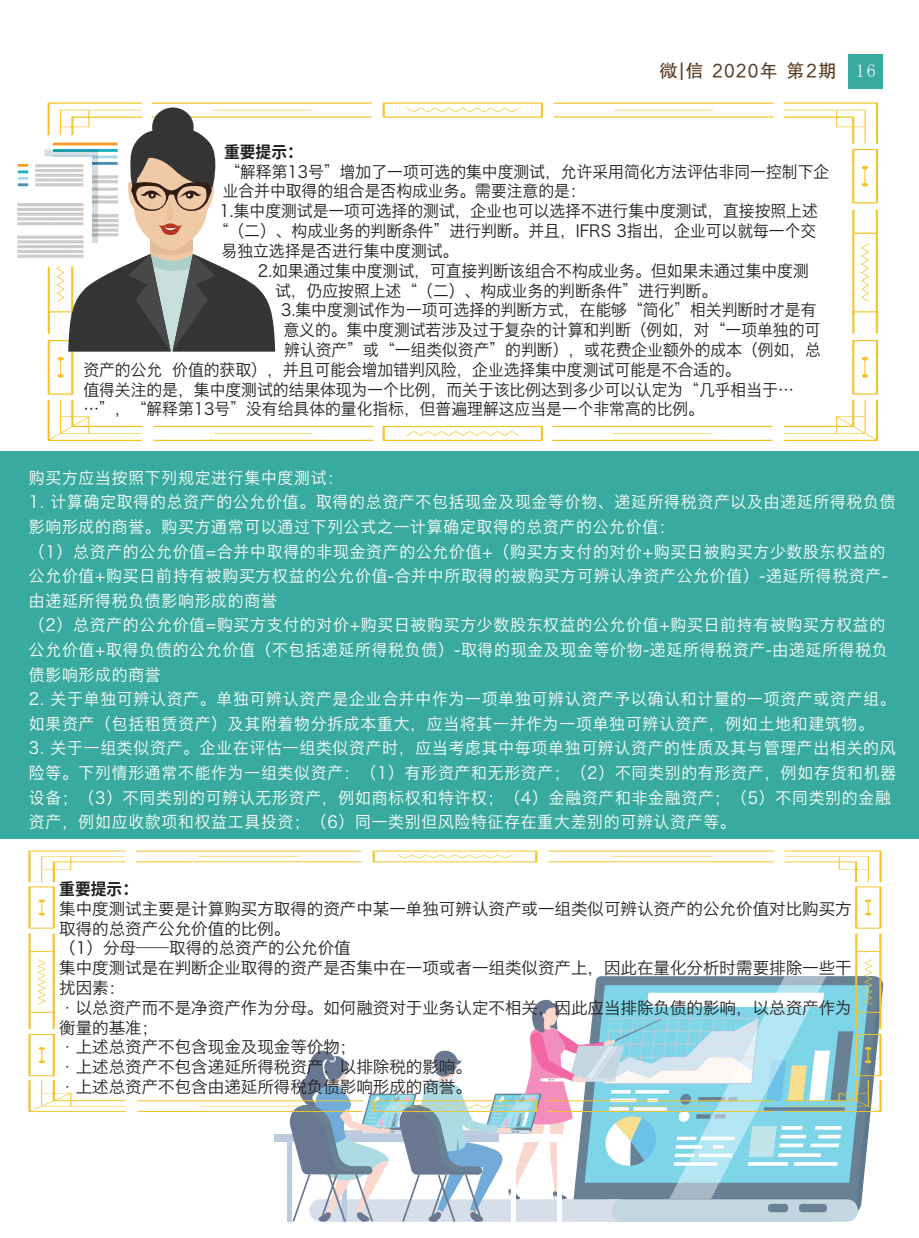
<style>
.page{position:relative;width:919px;height:1238px;background:#fff}
.page>*{position:absolute;margin:0;border:0;box-sizing:border-box;transform-origin:0 0}
.t1{font:18px "FZHTK GBK1 0";letter-spacing:.1em;color:#59391e}
.t2{font:16.5px/24.6px "Hiragino Sans GB W3";letter-spacing:.05em;color:#fff;scale:.96 1}
.t3{font:16.5px "Hiragino Sans GB W3";color:#231f20;scale:.96 1}
.t4{font:16.5px/19.8px "Hiragino Sans GB W3";color:#231f20}
.t5{font:700 16.5px "Source Han Sans HWSC";color:#231f20;scale:.96 1}
.s1{font-family:"Ping Fang SC Medium";color:#fff}
.s2{font-family:"Adobe Song Std";font-weight:300}
</style>
<div class="page">
<div style="left:848px;top:54px;width:34px;height:34px;background:#38aa9f"></div>
<svg style="left:783px;top:400px;width:95px;height:41px"></svg>
<svg style="left:783px;top:102px;width:95px;height:101px"></svg>
<svg style="left:852px;top:340px;width:25px;height:54px"></svg>
<svg style="left:48px;top:400px;width:94px;height:41px"></svg>
<svg style="left:382px;top:102px;width:161px;height:16px"></svg>
<hr style="left:553px;top:116px;width:220px;height:2px;background:#f3c529">
<hr style="left:553px;top:102px;width:220px;height:2px;background:#f3c529">
<svg style="left:614px;top:110px;width:99px;height:1px"></svg>
<hr style="left:152px;top:116px;width:220px;height:2px;background:#f3c529">
<hr style="left:152px;top:102px;width:220px;height:2px;background:#f3c529">
<svg style="left:382px;top:426px;width:161px;height:15px"></svg>
<hr style="left:552px;top:426px;width:220px;height:1px;background:#f3c529">
<hr style="left:552px;top:440px;width:220px;height:1px;background:#f3c529">
<svg style="left:613px;top:433px;width:98px;height:1px"></svg>
<hr style="left:153px;top:426px;width:220px;height:1px;background:#f3c529">
<hr style="left:153px;top:440px;width:220px;height:1px;background:#f3c529">
<svg style="left:214px;top:433px;width:98px;height:1px"></svg>
<svg style="left:852px;top:209px;width:25px;height:125px"></svg>
<svg style="left:18px;top:164px;width:10px;height:22px"></svg>
<hr style="left:35px;top:164px;width:48px;height:3px;background:#cccccb">
<hr style="left:35px;top:174px;width:48px;height:3px;background:#cccccb">
<hr style="left:35px;top:183px;width:48px;height:3px;background:#cccccb">
<svg style="left:35px;top:178px;width:13px;height:4px"></svg>
<hr style="left:35px;top:169px;width:48px;height:3px;background:#cccccb">
<svg style="left:17px;top:235px;width:31px;height:4px"></svg>
<hr style="left:17px;top:245px;width:66px;height:3px;background:#cccccb">
<svg style="left:17px;top:254px;width:31px;height:4px"></svg>
<hr style="left:17px;top:250px;width:66px;height:3px;background:#cccccb">
<hr style="left:17px;top:240px;width:66px;height:3px;background:#cccccb">
<hr style="left:17px;top:203px;width:66px;height:3px;background:#cccccb">
<svg style="left:17px;top:212px;width:31px;height:4px"></svg>
<hr style="left:17px;top:222px;width:66px;height:3px;background:#cccccb">
<hr style="left:17px;top:217px;width:66px;height:3px;background:#cccccb">
<hr style="left:17px;top:208px;width:66px;height:3px;background:#cccccb">
<svg style="left:48px;top:102px;width:263px;height:292px"></svg>
<div style="left:0;top:451px;width:918px;height:387px;background:#38aa9f"></div>
<svg style="left:135px;top:850px;width:746px;height:371px"></svg>
<svg style="left:28px;top:850px;width:98px;height:261px"></svg>
<p class="t1" style="left:659px;top:61px;width:218px">微|信 2020年 第2期 <span class="s1">16</span></p>
<p class="t5" style="left:224px;top:142px;width:84px">重要提示：</p>
<p class="t3" style="left:224px;top:161px;width:631px">“解释第13号”增加了一项可选的集中度测试，允许采用简化方法评估非同一控制下企</p>
<p class="t3" style="left:223px;top:181px;width:380px">业合并中取得的组合是否构成业务。需要注意的是：</p>
<p class="t3" style="left:219px;top:201px;width:624px">1.集中度测试是一项可选择的测试，企业也可以选择不进行集中度测试，直接按照上述</p>
<p class="t3" style="left:213px;top:221px;width:630px">“（二）、构成业务的判断条件”进行判断。并且，IFRS 3指出，企业可以就每一个交</p>
<p class="t3" style="left:221px;top:240px;width:248px">易独立选择是否进行集中度测试。</p>
<p class="t3" style="left:258px;top:260px;width:575px">2.如果通过集中度测试，可直接判断该组合不构成业务。但如果未通过集中度测</p>
<p class="t3" style="left:275px;top:280px;width:462px">试，仍应按照上述“（二）、构成业务的判断条件”进行判断。</p>
<p class="t3" style="left:281px;top:300px;width:559px">3.集中度测试作为一项可选择的判断方式，在能够“简化”相关判断时才是有</p>
<p class="t3" style="left:283px;top:320px;width:560px">意义的。集中度测试若涉及过于复杂的计算和判断（例如，对“一项单独的可</p>
<p class="t3" style="left:284px;top:339px;width:560px">辨认资产”或“一组类似资产”的判断），或花费企业额外的成本（例如，总</p>
<p class="t3" style="left:83px;top:359px;width:686px">资产的公允 价值的获取），并且可能会增加错判风险，企业选择集中度测试可能是不合适的。</p>
<p class="t3" style="left:83px;top:379px;width:741px">值得关注的是，集中度测试的结果体现为一个比例，而关于该比例达到多少可以认定为“几乎相当于…</p>
<p class="t3" style="left:83px;top:399px;width:648px">…”，“解释第13号”没有给具体的量化指标，但普遍理解这应当是一个非常高的比例。</p>
<p class="t2" style="left:29px;top:465px;width:329px">购买方应当按照下列规定进行集中度测试：</p>
<p class="t2" style="left:29px;top:489px;width:904px">1. 计算确定取得的总资产的公允价值。取得的总资产不包括现金及现金等价物、递延所得税资产以及由递延所得税负债影响形成的商誉。购买方通常可以通过下列公式之一计算确定取得的总资产的公允价值：<br>（1）总资产的公允价值=合并中取得的非现金资产的公允价值+（购买方支付的对价+购买日被购买方少数股东权益的公允价值+购买日前持有被购买方权益的公允价值-合并中所取得的被购买方可辨认净资产公允价值）-递延所得税资产-由递延所得税负债影响形成的商誉<br>（2）总资产的公允价值=购买方支付的对价+购买日被购买方少数股东权益的公允价值+购买日前持有被购买方权益的公允价值+取得负债的公允价值（不包括递延所得税负债）-取得的现金及现金等价物-递延所得税资产-由递延所得税负债影响形成的商誉</p>
<p class="t2" style="left:29px;top:686px;width:904px">2. 关于单独可辨认资产。单独可辨认资产是企业合并中作为一项单独可辨认资产予以确认和计量的一项资产或资产组。如果资产（包括租赁资产）及其附着物分拆成本重大，应当将其一并作为一项单独可辨认资产，例如土地和建筑物。</p>
<p class="t2" style="left:29px;top:735px;width:904px">3. 关于一组类似资产。企业在评估一组类似资产时，应当考虑其中每项单独可辨认资产的性质及其与管理产出相关的风险等。下列情形通常不能作为一组类似资产：（1）有形资产和无形资产；（2）不同类别的有形资产，例如存货和机器设备；（3）不同类别的可辨认无形资产，例如商标权和特许权；（4）金融资产和非金融资产；（5）不同类别的金融资产，例如应收款项和权益工具投资；（6）同一类别但风险特征存在重大差别的可辨认资产等。</p>
<p class="t5" style="left:59px;top:879px;width:84px">重要提示：</p>
<p class="t4" style="left:59px;top:898px;width:794px">集中度测试主要是计算购买方取得的资产中某一单独可辨认资产或一组类似可辨认资产的公允价值对比购买方取得的总资产公允价值的比例。<br>（1）分母——取得的总资产的公允价值<br>集中度测试是在判断企业取得的资产是否集中在一项或者一组类似资产上，因此在量化分析时需要排除一些干扰因素：<br><span class="s2">·</span>以总资产而不是净资产作为分母。如何融资对于业务认定不相关，因此应当排除负债的影响，以总资产作为衡量的基准；<br><span class="s2">·</span>上述总资产不包含现金及现金等价物；<br><span class="s2">·</span>上述总资产不包含递延所得税资产，以排除税的影响。<br><span class="s2">·</span>上述总资产不包含由递延所得税负债影响形成的商誉。</p>
</div>
